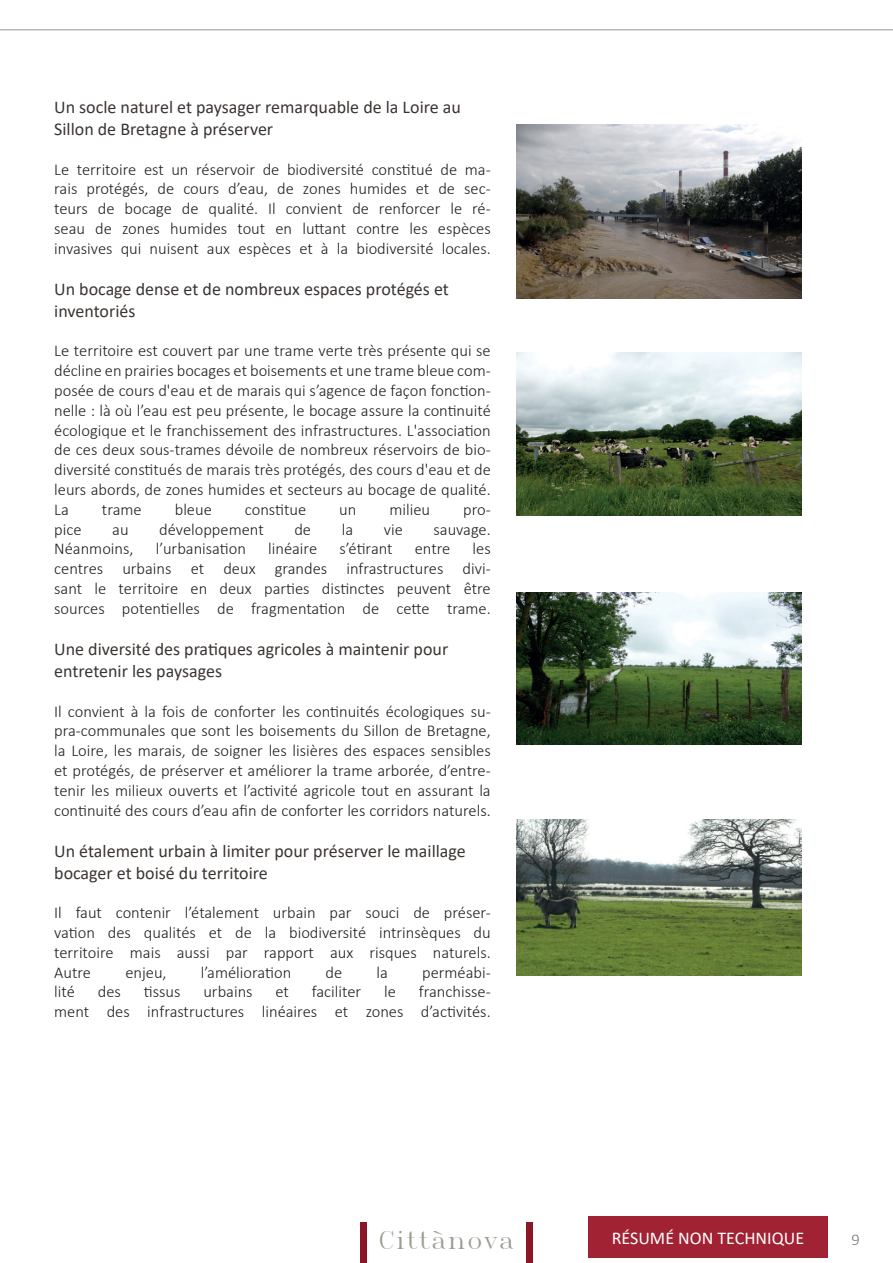
<style>
.page{position:relative;width:893px;height:1263px;background:#fff}
.page>*{position:absolute;margin:0;border:0;box-sizing:border-box;transform-origin:0 0}
.t1{font:24px "Roman T";letter-spacing:-.01em;color:#9b9d91}
.t2{font:18px/21.6px "Calibri";color:#3b3532}
.t3{font:18px "Calibri";color:#fff}
.t4{font:300 16.5px/19.8px "Calibri";color:#231f20;text-align:justify}
.t5{font:300 16.5px "Calibri";color:#75797b}
</style>
<div class="page">
<hr style="left:0;top:29px;width:893px;height:1px;background:#97998e">
<div style="left:526px;top:1222px;width:7px;height:41px;background:#8a1627"></div>
<div style="left:360px;top:1222px;width:7px;height:41px;background:#8a1627"></div>
<div style="left:588px;top:1216px;width:240px;height:42px;background:#a12233"></div>
<img style="left:516px;top:125px;width:285px;height:173px">
<img style="left:516px;top:352px;width:285px;height:163px">
<img style="left:516px;top:592px;width:285px;height:152px">
<img style="left:516px;top:820px;width:285px;height:155px">
<p class="t2" style="left:54px;top:96px;width:408px">Un socle naturel et paysager remarquable de la Loire au<br>Sillon de Bretagne à préserver</p>
<p class="t4" style="left:54px;top:159px;width:438px">Le territoire est un réservoir de biodiversité constitué de ma&shy;rais protégés, de cours d’eau, de zones humides et de sec&shy;teurs de bocage de qualité. Il convient de renforcer le ré&shy;seau de zones humides tout en luttant contre les espèces invasives qui nuisent aux espèces et à la biodiversité locales.</p>
<p class="t2" style="left:54px;top:278px;width:396px">Un bocage dense et de nombreux espaces protégés et inventoriés</p>
<p class="t4" style="left:54px;top:341px;width:438px">Le territoire est couvert par une trame verte très présente qui se décline en prairies bocages et boisements et une trame bleue com&shy;posée de cours d'eau et de marais qui s’agence de façon fonction&shy;nelle : là où l’eau est peu présente, le bocage assure la continuité écologique et le franchissement des infrastructures. L'association de ces deux sous-trames dévoile de nombreux réservoirs de bio&shy;diversité constitués de marais très protégés, des cours d'eau et de leurs abords, de zones humides et secteurs au bocage de qualité.<br>La</p>
<p class="t4" style="left:102px;top:499px;width:41px">trame</p>
<p class="t4" style="left:175px;top:499px;width:39px">bleue</p>
<p class="t4" style="left:245px;top:499px;width:63px">constitue</p>
<p class="t4" style="left:339px;top:499px;width:19px">un</p>
<p class="t4" style="left:389px;top:499px;width:42px">milieu</p>
<p class="t4" style="left:463px;top:499px;width:29px">pro-</p>
<p class="t4" style="left:54px;top:519px;width:29px">pice</p>
<p class="t4" style="left:112px;top:519px;width:18px">au</p>
<p class="t4" style="left:159px;top:519px;width:106px">développement</p>
<p class="t4" style="left:294px;top:519px;width:18px">de</p>
<p class="t4" style="left:342px;top:519px;width:13px">la</p>
<p class="t4" style="left:384px;top:519px;width:21px">vie</p>
<p class="t4" style="left:433px;top:519px;width:59px">sauvage.</p>
<p class="t4" style="left:54px;top:539px;width:81px">Néanmoins,</p>
<p class="t4" style="left:156px;top:539px;width:92px">l’urbanisation</p>
<p class="t4" style="left:268px;top:539px;width:51px">linéaire</p>
<p class="t4" style="left:339px;top:539px;width:55px">s’étirant</p>
<p class="t4" style="left:415px;top:539px;width:37px">entre</p>
<p class="t4" style="left:54px;top:539px;width:438px;text-indent:418px">les centres urbains et deux grandes infrastructures divi&shy;sant le territoire en deux parties distinctes peuvent être sources potentielles de fragmentation de cette trame.</p>
<p class="t2" style="left:54px;top:638px;width:396px">Une diversité des pratiques agricoles à maintenir pour entretenir les paysages</p>
<p class="t4" style="left:54px;top:701px;width:438px">Il convient à la fois de conforter les continuités écologiques su&shy;pra-communales que sont les boisements du Sillon de Bretagne, la Loire, les marais, de soigner les lisières des espaces sensibles et protégés, de préserver et améliorer la trame arborée, d’entre&shy;tenir les milieux ouverts et l’activité agricole tout en assurant la continuité des cours d’eau afin de conforter les corridors naturels.</p>
<p class="t2" style="left:54px;top:840px;width:413px">Un étalement urbain à limiter pour préserver le maillage bocager et boisé du territoire</p>
<p class="t4" style="left:54px;top:902px;width:438px">Il faut contenir l’étalement urbain par souci de préser&shy;vation des qualités et de la biodiversité intrinsèques du territoire mais aussi par rapport aux risques naturels.<br>Autre</p>
<p class="t4" style="left:125px;top:962px;width:43px">enjeu,</p>
<p class="t4" style="left:201px;top:962px;width:92px">l’amélioration</p>
<p class="t4" style="left:325px;top:962px;width:18px">de</p>
<p class="t4" style="left:376px;top:962px;width:13px">la</p>
<p class="t4" style="left:422px;top:962px;width:70px">perméabi-</p>
<p class="t4" style="left:54px;top:982px;width:438px;text-align:right">franchisse-<br>ment des infrastructures linéaires et zones d’activités.</p>
<p class="t4" style="left:54px;top:982px;width:22px">lité</p>
<p class="t4" style="left:98px;top:982px;width:25px">des</p>
<p class="t4" style="left:144px;top:982px;width:38px">tissus</p>
<p class="t4" style="left:203px;top:982px;width:51px">urbains</p>
<p class="t4" style="left:275px;top:982px;width:15px">et</p>
<p class="t4" style="left:312px;top:982px;width:51px">faciliter</p>
<p class="t4" style="left:384px;top:982px;width:13px">le</p>
<h1 class="t1" style="left:378px;top:1224px;width:139px">Cittànova</h1>
<p class="t3" style="left:612px;top:1225px;width:194px">RÉSUMÉ NON TECHNIQUE</p>
<p class="t5" style="left:851px;top:1229px;width:10px">9</p>
</div>
